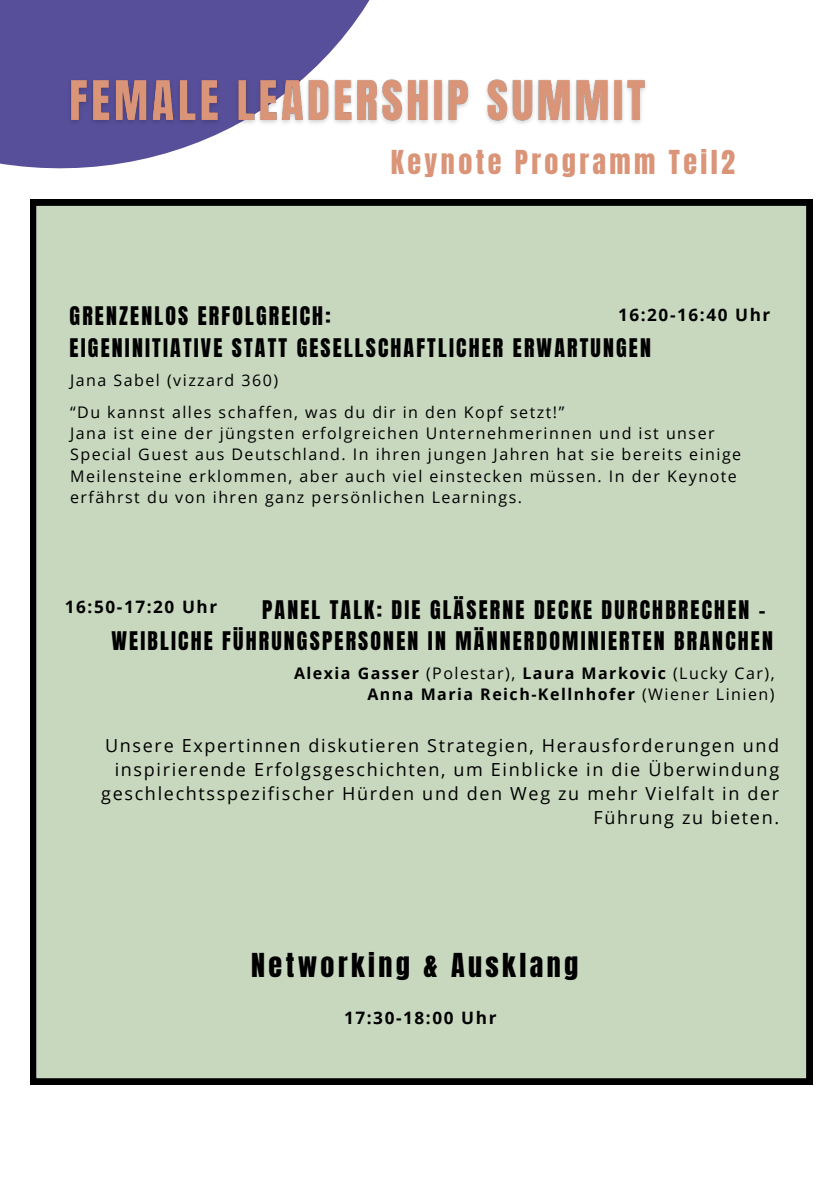
<style>
.page{position:relative;width:839px;height:1191px;background:#fff}
.page>*{position:absolute;margin:0;border:0;box-sizing:border-box;transform-origin:0 0}
.t1{font:28px "Anton";letter-spacing:.12em;color:#da9478}
.t2{font:28px "Anton";letter-spacing:.12em;color:#000}
.t3{font:21.8px "Anton";letter-spacing:.1em;color:#000}
.t4{font:18px/24px "Open Sans";letter-spacing:.095em;color:#000;text-align:right}
.t5{font:700 17.2px "Open Sans";letter-spacing:.095em;color:#000}
.t6{font:16px/21.4px "Open Sans";letter-spacing:.09em;color:#000}
.t7{font:700 16px "Open Sans";letter-spacing:.09em;color:#000}
.s1{font-weight:400}
</style>
<div class="page">
<svg style="left:0;top:0;width:473px;height:200px"></svg>
<div style="left:30px;top:200px;width:782px;height:884px;background:#c8d8bf"></div>
<img style="left:64px;top:69px;width:582px;height:68px">
<p class="t1" style="left:391px;top:142px;width:345px">Keynote Programm Teil2</p>
<p class="t3" style="left:70px;top:301px;width:262px">GRENZENLOS ERFOLGREICH:</p>
<p class="t3" style="left:70px;top:332px;width:583px">EIGENINITIATIVE STATT GESELLSCHAFTLICHER ERWARTUNGEN</p>
<p class="t5" style="left:618px;top:302px;width:154px">16:20-16:40 Uhr</p>
<p class="t6" style="left:70px;top:369px;width:209px">Jana Sabel (vizzard 360)</p>
<p class="t6" style="left:70px;top:401px;width:495px">“Du kannst alles schaffen, was du dir in den Kopf setzt!”</p>
<p class="t6" style="left:70px;top:422px;width:672px">Jana ist eine der jüngsten erfolgreichen Unternehmerinnen und ist unser Special Guest aus Deutschland. In ihren jungen Jahren hat sie bereits einige Meilensteine erklommen, aber auch viel einstecken müssen. In der Keynote erfährst du von ihren ganz persönlichen Learnings.</p>
<p class="t3" style="left:262px;top:594px;width:505px">PANEL TALK: DIE GLÄSERNE DECKE DURCHBRECHEN -</p>
<p class="t3" style="left:111px;top:625px;width:663px">WEIBLICHE FÜHRUNGSPERSONEN IN MÄNNERDOMINIERTEN BRANCHEN</p>
<p class="t7" style="left:294px;top:662px;width:482px">Alexia Gasser <span class="s1">(Polestar),</span> Laura Markovic <span class="s1">(Lucky Car),</span></p>
<p class="t7" style="left:367px;top:683px;width:408px">Anna Maria Reich-Kellnhofer <span class="s1">(Wiener Linien)</span></p>
<p class="t4" style="left:101px;top:733px;width:679px">Unsere Expertinnen diskutieren Strategien, Herausforderungen und inspirierende Erfolgsgeschichten, um Einblicke in die Überwindung geschlechtsspezifischer Hürden und den Weg zu mehr Vielfalt in der Führung zu bieten.</p>
<p class="t5" style="left:65px;top:595px;width:154px">16:50-17:20 Uhr</p>
<p class="t2" style="left:251px;top:945px;width:328px">Networking &amp; Ausklang</p>
<p class="t5" style="left:344px;top:1005px;width:154px">17:30-18:00 Uhr</p>
</div>
